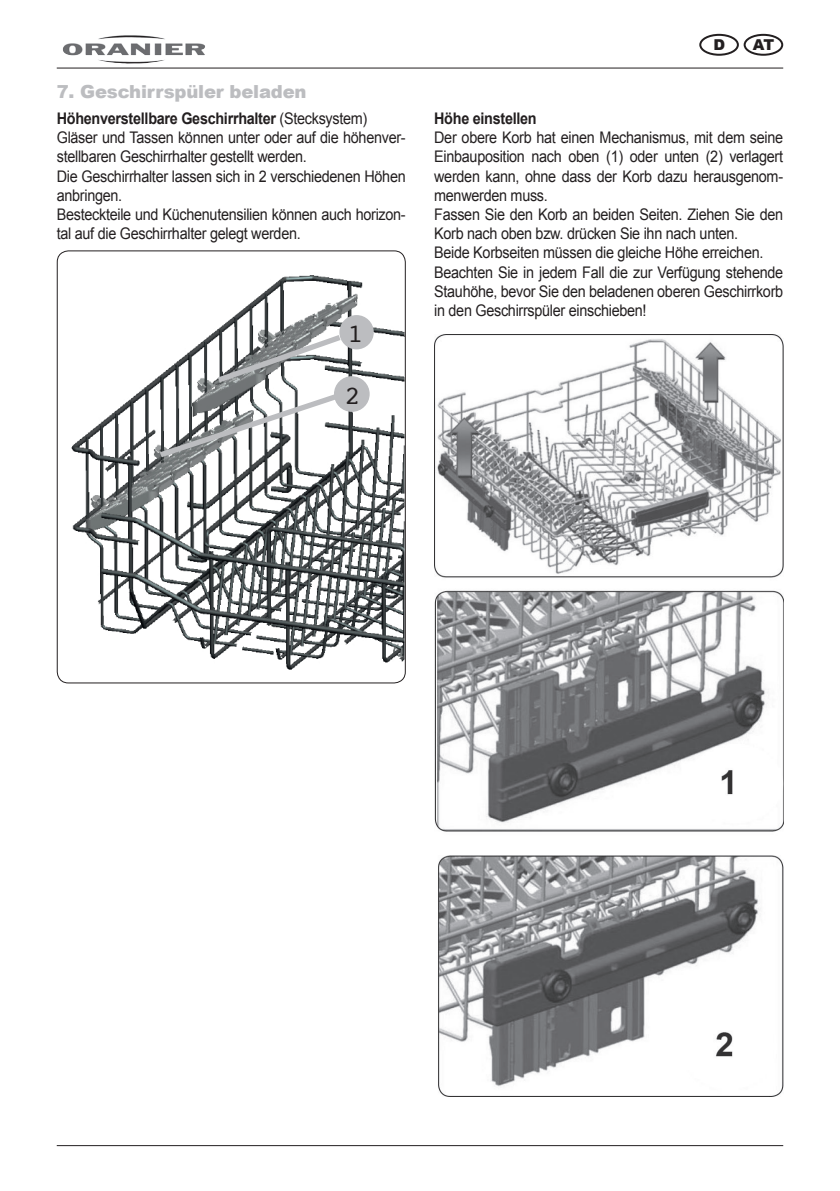
<style>
.page{position:relative;width:840px;height:1191px;background:#fff}
.page>*{position:absolute;margin:0;border:0;box-sizing:border-box;transform-origin:0 0}
.t1{font:26.2px "Courier";color:#231f20}
.t2{font:900 18px "Arial";letter-spacing:-.01em;color:#bcbdc0}
.t3{font:16px/19.2px "Arial";letter-spacing:-.02em;color:#231f20;scale:.9 1}
.t4{font:700 16px "Arial";letter-spacing:-.02em;color:#231f20;scale:.9 1}
.t5{font:900 15px "Arial";color:#231f20}
.s1{font-weight:700}
</style>
<div class="page">
<img style="left:63px;top:35px;width:142px;height:28px">
<hr style="left:57px;top:68px;width:725px;height:1px;background:#231f20">
<hr style="left:57px;top:1145px;width:725px;height:1px;background:#231f20">
<div style="left:743px;top:34px;width:39px;height:22px;border:2px solid #231f20;border-radius:50%"></div>
<div style="left:699px;top:34px;width:39px;height:22px;border:2px solid #231f20;border-radius:50%"></div>
<img style="left:57px;top:251px;width:348px;height:432px">
<div style="left:334px;top:377px;width:35px;height:34px;background:#bcbdc0;border-radius:50%"></div>
<div style="left:334px;top:376px;width:35px;height:36px;border:1px solid #bcbdc0;border-radius:50%"></div>
<svg style="left:154px;top:331px;width:192px;height:130px"></svg>
<div style="left:339px;top:315px;width:34px;height:34px;background:#bcbdc0;border-radius:50%"></div>
<img style="left:434px;top:334px;width:348px;height:762px">
<p class="t2" style="left:57px;top:78px;width:251px">7. Geschirrspüler beladen</p>
<p class="t3" style="left:57px;top:109px;width:389px"><span class="s1">Höhenverstellbare Geschirrhalter</span> (Stecksystem)<br>Gläser und Tassen können unter oder auf die höhenver&shy;stellbaren Geschirrhalter gestellt werden.<br>Die Geschirrhalter lassen sich in 2 verschiedenen Höhen anbringen.<br>Besteckteile und Küchenutensilien können auch horizon&shy;tal auf die Geschirrhalter gelegt werden.</p>
<h1 class="t1" style="left:347px;top:313px;width:17px">1</h1>
<h1 class="t1" style="left:345px;top:375px;width:17px">2</h1>
<p class="t5" style="left:713px;top:34px;width:13px">D</p>
<p class="t5" style="left:752px;top:34px;width:23px">AT</p>
<p class="t4" style="left:434px;top:108px;width:115px">Höhe einstellen</p>
<p class="t3" style="left:434px;top:128px;width:389px">Der obere Korb hat einen Mechanismus, mit dem seine Einbauposition nach oben (1) oder unten (2) verlagert werden kann, ohne dass der Korb dazu herausgenom&shy;menwerden muss.<br>Fassen Sie den Korb an beiden Seiten. Ziehen Sie den Korb nach oben bzw. drücken Sie ihn nach unten.<br>Beide Korbseiten müssen die gleiche Höhe erreichen.<br>Beachten Sie in jedem Fall die zur Verfügung stehende Stauhöhe, bevor Sie den beladenen oberen Geschirrkorb in den Geschirrspüler einschieben!</p>
</div>
